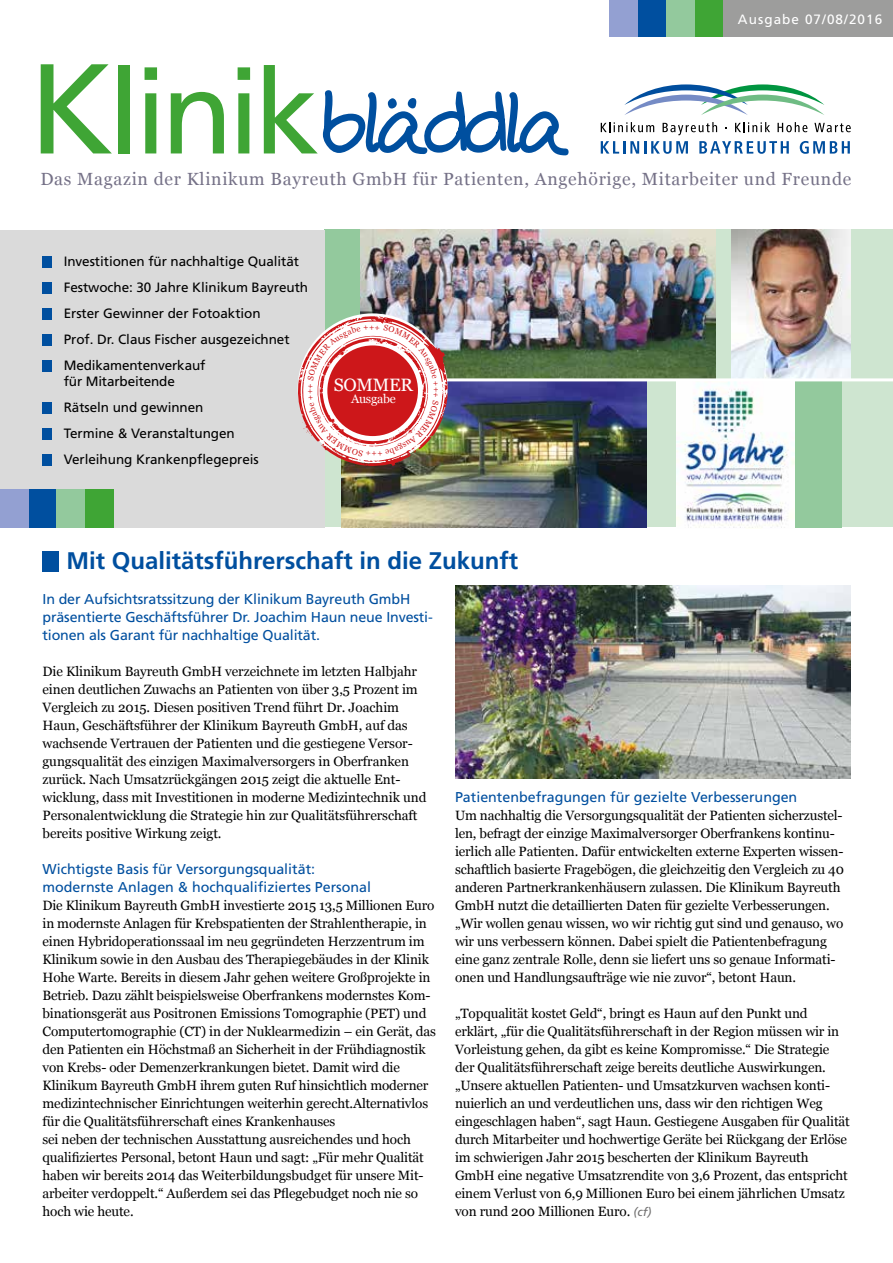
<style>
.page{position:relative;width:893px;height:1263px;background:#fff}
.page>*{position:absolute;margin:0;border:0;box-sizing:border-box;transform-origin:0 0}
.t1{font:117.9px "Frutiger";letter-spacing:-.05em;color:#3fa535}
.t2{font:700 24px "Frutiger";color:#004f9f}
.t3{font:18px "Georgia";letter-spacing:-.02em;color:#fff}
.t4{font:17.55px "Georgia";letter-spacing:.04em;color:#757187}
.t5{font:14.25px/18px "Frutiger";letter-spacing:-.01em;color:#004f9f}
.t6{font:13.5px/18px "Georgia";letter-spacing:-.01em;color:#000}
.t7{font:13.5px/26px "Frutiger";letter-spacing:-.005em;color:#000}
.t8{font:13.5px "Frutiger";letter-spacing:.08em;color:#fff}
.t9{font:12.45px "Georgia";letter-spacing:-.02em;color:#fff}
.s1{font-size:127.8px}
.s2{font-family:"Frutiger";font-style:italic;font-size:12px;color:#706f6f}
</style>
<div class="page">
<div style="left:723px;top:0;width:170px;height:36px;background:#9d9d9c"></div>
<div style="left:694px;top:0;width:29px;height:36px;background:#3fa535"></div>
<div style="left:638px;top:0;width:28px;height:36px;background:#004f9f"></div>
<div style="left:666px;top:0;width:28px;height:36px;background:#93c99d"></div>
<div style="left:609px;top:0;width:29px;height:36px;background:#93a0d2"></div>
<svg style="left:601px;top:141px;width:87px;height:13px"></svg>
<svg style="left:699px;top:141px;width:90px;height:13px"></svg>
<svg style="left:800px;top:141px;width:50px;height:13px"></svg>
<svg style="left:601px;top:84px;width:250px;height:51px"></svg>
<svg style="left:323px;top:90px;width:246px;height:65px"></svg>
<div style="left:43px;top:551px;width:16px;height:21px;background:#004f9f"></div>
<div style="left:324px;top:230px;width:569px;height:297px;background:#cee5d0"></div>
<div style="left:324px;top:230px;width:365px;height:150px;background:#93c99d"></div>
<div style="left:0;top:230px;width:324px;height:297px;background:#dadada"></div>
<div style="left:43px;top:256px;width:9px;height:11px;background:#004f9f"></div>
<div style="left:43px;top:282px;width:9px;height:11px;background:#004f9f"></div>
<div style="left:43px;top:308px;width:9px;height:11px;background:#004f9f"></div>
<div style="left:43px;top:334px;width:9px;height:11px;background:#004f9f"></div>
<div style="left:43px;top:360px;width:9px;height:11px;background:#004f9f"></div>
<div style="left:43px;top:402px;width:9px;height:11px;background:#004f9f"></div>
<div style="left:43px;top:428px;width:9px;height:11px;background:#004f9f"></div>
<div style="left:43px;top:454px;width:9px;height:11px;background:#004f9f"></div>
<div style="left:683px;top:380px;width:159px;height:147px;background:#93c99d"></div>
<img style="left:360px;top:230px;width:356px;height:148px">
<img style="left:731px;top:230px;width:119px;height:148px">
<img style="left:342px;top:381px;width:304px;height:146px">
<div style="left:85px;top:489px;width:29px;height:38px;background:#3fa535"></div>
<div style="left:28px;top:489px;width:29px;height:38px;background:#004f9f"></div>
<div style="left:57px;top:489px;width:28px;height:38px;background:#93c99d"></div>
<div style="left:0;top:489px;width:28px;height:38px;background:#93a0d2"></div>
<img style="left:455px;top:586px;width:395px;height:192px">
<img style="left:676px;top:381px;width:119px;height:147px">
<hr style="left:324px;top:378px;width:569px;height:3px;background:#fff">
<svg style="left:298px;top:316px;width:150px;height:150px;background:#d88e8c"></svg>
<p class="t8" style="left:738px;top:12px;width:146px">Ausgabe 07/08/2016</p>
<h1 class="t1" style="left:29px;top:43px;width:293px"><span class="s1">K</span>linik</h1>
<p class="t4" style="left:40px;top:168px;width:812px">Das Magazin der Klinikum Bayreuth GmbH für Patienten, Angehörige, Mitarbeiter und Freunde</p>
<p class="t7" style="left:64px;top:248px;width:246px">Investitionen für nachhaltige Qualität Festwoche: 30 Jahre Klinikum Bayreuth Erster Gewinner der Fotoaktion<br>Prof. Dr. Claus Fischer ausgezeichnet Medikamentenverkauf</p>
<p class="t7" style="left:64px;top:368px;width:196px">für Mitarbeitende<br>Rätseln und gewinnen<br>Termine &amp; Veranstaltungen<br>Verleihung Krankenpflegepreis</p>
<h3 class="t3" style="left:334px;top:373px;width:81px">Sommer</h3>
<p class="t9" style="left:351px;top:391px;width:46px">Ausgabe</p>
<h2 class="t2" style="left:67px;top:546px;width:453px">Mit Qualitätsführerschaft in die Zukunft</h2>
<p class="t5" style="left:43px;top:590px;width:392px">In der Aufsichtsratssitzung der Klinikum Bayreuth GmbH präsentierte Geschäftsführer Dr. Joachim Haun neue Investi&shy;tionen als Garant für nachhaltige Qualität.</p>
<p class="t6" style="left:43px;top:662px;width:385px">Die Klinikum Bayreuth GmbH verzeichnete im letzten Halbjahr einen deutlichen Zuwachs an Patienten von über 3,5 Prozent im Vergleich zu 2015. Diesen positiven Trend führt Dr. Joachim Haun, Geschäftsführer der Klinikum Bayreuth GmbH, auf das wachsende Vertrauen der Patienten und die gestiegene Versor&shy;gungsqualität des einzigen Maximalversorgers in Oberfranken zurück. Nach Umsatzrückgängen 2015 zeigt die aktuelle Ent&shy;wicklung, dass mit Investitionen in moderne Medizintechnik und Personalentwicklung die Strategie hin zur Qualitätsführerschaft bereits positive Wirkung zeigt.</p>
<p class="t5" style="left:43px;top:860px;width:330px">Wichtigste Basis für Versorgungsqualität: modernste Anlagen &amp; hochqualifiziertes Personal</p>
<p class="t6" style="left:43px;top:896px;width:395px">Die Klinikum Bayreuth GmbH investierte 2015 13,5 Millionen Euro in modernste Anlagen für Krebspatienten der Strahlentherapie, in einen Hybridoperationssaal im neu gegründeten Herzzentrum im Klinikum sowie in den Ausbau des Therapiegebäudes in der Klinik Hohe Warte. Bereits in diesem Jahr gehen weitere Großprojekte in Betrieb. Dazu zählt beispielsweise Oberfrankens modernstes Kom&shy;binationsgerät aus Positronen Emissions Tomographie (PET) und Computertomographie (CT) in der Nuklearmedizin – ein Gerät, das den Patienten ein Höchstmaß an Sicherheit in der Frühdiagnostik von Krebs- oder Demenzerkrankungen bietet. Damit wird die Klinikum Bayreuth GmbH ihrem guten Ruf hinsichtlich moderner medizintechnischer Einrichtungen weiterhin gerecht.Alternativlos für die Qualitätsführerschaft eines Krankenhauses<br>sei neben der technischen Ausstattung ausreichendes und hoch qualifiziertes Personal, betont Haun und sagt: „Für mehr Qualität haben wir bereits 2014 das Weiterbildungsbudget für unsere Mit&shy;arbeiter verdoppelt.“ Außerdem sei das Pflegebudget noch nie so hoch wie heute.</p>
<p class="t5" style="left:455px;top:788px;width:344px">Patientenbefragungen für gezielte Verbesserungen</p>
<p class="t6" style="left:455px;top:806px;width:391px">Um nachhaltig die Versorgungsqualität der Patienten sicherzustel&shy;len, befragt der einzige Maximalversorger Oberfrankens kontinu&shy;ierlich alle Patienten. Dafür entwickelten externe Experten wissen&shy;schaftlich basierte Fragebögen, die gleichzeitig den Vergleich zu 40 anderen Partnerkrankenhäusern zulassen. Die Klinikum Bayreuth GmbH nutzt die detaillierten Daten für gezielte Verbesserungen. „Wir wollen genau wissen, wo wir richtig gut sind und genauso, wo wir uns verbessern können. Dabei spielt die Patientenbefragung eine ganz zentrale Rolle, denn sie liefert uns so genaue Informati&shy;onen und Handlungsaufträge wie nie zuvor“, betont Haun.</p>
<p class="t6" style="left:455px;top:1004px;width:396px">„Topqualität kostet Geld“, bringt es Haun auf den Punkt und erklärt, „für die Qualitätsführerschaft in der Region müssen wir in Vorleistung gehen, da gibt es keine Kompromisse.“ Die Strategie der Qualitätsführerschaft zeige bereits deutliche Auswirkungen. „Unsere aktuellen Patienten- und Umsatzkurven wachsen konti&shy;nuierlich an und verdeutlichen uns, dass wir den richtigen Weg eingeschlagen haben“, sagt Haun. Gestiegene Ausgaben für Qualität durch Mitarbeiter und hochwertige Geräte bei Rückgang der Erlöse im schwierigen Jahr 2015 bescherten der Klinikum Bayreuth GmbH eine negative Umsatzrendite von 3,6 Prozent, das entspricht einem Verlust von 6,9 Millionen Euro bei einem jährlichen Umsatz von rund 200 Millionen Euro. <span class="s2">(cf)</span></p>
</div>
